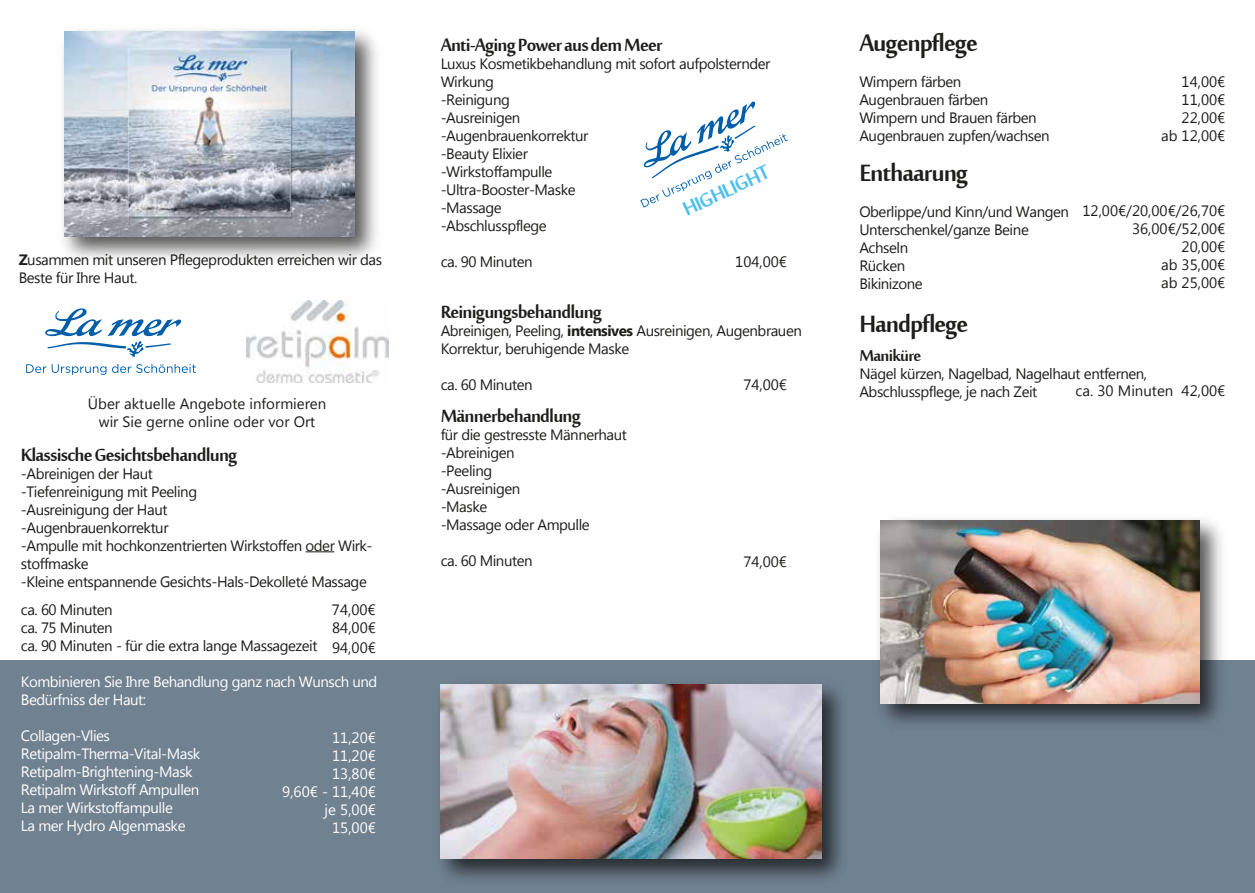
<style>
.page{position:relative;width:1255px;height:893px;background:#fff}
.page>*{position:absolute;margin:0;border:0;box-sizing:border-box;transform-origin:0 0}
.t1{font:36px "Mool Boran";letter-spacing:-.03em;color:#1d1d1b}
.t2{font:30px "Mool Boran";color:#4cc0ef}
.t3{font:27px "Mool Boran";letter-spacing:-.03em;color:#1d1d1b}
.t4{font:24px "Mool Boran";letter-spacing:-.03em;color:#1d1d1b}
.t5{font:15px/18px "Microsoft Tai Le";letter-spacing:-.03em;color:#1d1d1b}
.t6{font:15px/18px "Microsoft Tai Le";letter-spacing:-.03em;color:#fff}
.t7{font:15px/18px "Microsoft Tai Le";color:#1d1d1b;text-align:right}
.t8{font:15px/18px "Microsoft Tai Le";color:#fff;text-align:right}
.s1{font-weight:700}
</style>
<div class="page">
<div style="left:0;top:660px;width:1254px;height:233px;background:#708190"></div>
<svg style="left:305px;top:551px;width:29px;height:1px"></svg>
<img style="left:440px;top:684px;width:402px;height:195px">
<img style="left:440px;top:684px;width:381px;height:174px">
<svg style="left:640px;top:101px;width:148px;height:107px"></svg>
<img style="left:879px;top:519px;width:343px;height:205px">
<img style="left:880px;top:521px;width:318px;height:182px">
<svg style="left:45px;top:308px;width:136px;height:49px"></svg>
<svg style="left:26px;top:364px;width:20px;height:9px"></svg>
<svg style="left:52px;top:364px;width:54px;height:11px"></svg>
<svg style="left:112px;top:364px;width:84px;height:9px"></svg>
<img style="left:246px;top:300px;width:142px;height:83px">
<img style="left:63px;top:30px;width:314px;height:229px">
<img style="left:64px;top:31px;width:290px;height:205px">
<p class="t5" style="left:19px;top:252px;width:365px"><span class="s1">Z</span>usammen mit unseren Pflegeprodukten erreichen wir das<br>Beste für Ihre Haut.</p>
<p class="t7" style="left:88px;top:396px;width:240px;text-align:center">Über aktuelle Angebote informieren wir Sie gerne online oder vor Ort</p>
<h3 class="t3" style="left:21px;top:435px;width:218px">Klassische Gesichtsbehandlung</h3>
<p class="t5" style="left:21px;top:465px;width:353px">-Abreinigen der Haut<br>-Tiefenreinigung mit Peeling<br>-Ausreinigung der Haut<br>-Augenbrauenkorrektur<br>-Ampulle mit hochkonzentrierten Wirkstoffen oder Wirk&shy;stoffmaske<br>-Kleine entspannende Gesichts-Hals-Dekolleté Massage</p>
<p class="t5" style="left:21px;top:602px;width:298px">ca. 60 Minuten<br>ca. 75 Minuten<br>ca. 90 Minuten - für die extra lange Massagezeit</p>
<p class="t6" style="left:21px;top:674px;width:358px">Kombinieren Sie Ihre Behandlung ganz nach Wunsch und<br>Bedürfniss der Haut:</p>
<p class="t6" style="left:21px;top:728px;width:181px">Collagen-Vlies<br>Retipalm-Therma-Vital-Mask<br>Retipalm-Brightening-Mask<br>Retipalm Wirkstoff Ampullen<br>La mer Wirkstoffampulle<br>La mer Hydro Algenmaske</p>
<p class="t5" style="left:332px;top:602px;width:45px">74,00€</p>
<p class="t5" style="left:332px;top:620px;width:45px">84,00€</p>
<p class="t5" style="left:332px;top:639px;width:45px">94,00€</p>
<p class="t8" style="left:282px;top:729px;width:95px">11,20€<br>11,20€<br>13,80€<br>9,60€ - 11,40€ je 5,00€<br>15,00€</p>
<h3 class="t3" style="left:440px;top:26px;width:223px">Anti-Aging Power aus dem Meer</h3>
<p class="t5" style="left:440px;top:56px;width:331px">Luxus Kosmetikbehandlung mit sofort aufpolsternder<br>Wirkung<br>-Reinigung<br>-Ausreinigen<br>-Augenbrauenkorrektur<br>-Beauty Elixier<br>-Wirkstoffampulle<br>-Ultra-Booster-Maske<br>-Massage<br>-Abschlusspflege</p>
<p class="t5" style="left:440px;top:254px;width:93px">ca. 90 Minuten</p>
<h3 class="t3" style="left:440px;top:292px;width:163px">Reinigungsbehandlung</h3>
<p class="t5" style="left:440px;top:322px;width:363px">Abreinigen, Peeling, <span class="s1">intensives</span> Ausreinigen, Augenbrauen<br>Korrektur, beruhigende Maske</p>
<p class="t5" style="left:440px;top:376px;width:93px">ca. 60 Minuten</p>
<h3 class="t3" style="left:440px;top:397px;width:142px">Männerbehandlung</h3>
<p class="t5" style="left:440px;top:427px;width:188px">für die gestresste Männerhaut -Abreinigen<br>-Peeling<br>-Ausreinigen<br>-Maske<br>-Massage oder Ampulle</p>
<p class="t5" style="left:440px;top:553px;width:93px">ca. 60 Minuten</p>
<h2 class="t2" style="left:675px;top:191px;width:95px;rotate:-25deg">HIGHLIGHT</h2>
<p class="t5" style="left:735px;top:254px;width:53px">104,00€</p>
<p class="t5" style="left:743px;top:377px;width:45px">74,00€</p>
<p class="t5" style="left:743px;top:553px;width:45px">74,00€</p>
<h1 class="t1" style="left:859px;top:17px;width:120px">Augenpflege</h1>
<p class="t5" style="left:859px;top:73px;width:192px">Wimpern färben<br>Augenbrauen färben<br>Wimpern und Brauen färben<br>Augenbrauen zupfen/wachsen</p>
<h1 class="t1" style="left:859px;top:147px;width:110px">Enthaarung</h1>
<p class="t5" style="left:859px;top:204px;width:211px">Oberlippe/und Kinn/und Wangen<br>Unterschenkel/ganze Bein e<br>Achseln<br>Rücken<br>Bikinizone</p>
<h1 class="t1" style="left:859px;top:299px;width:110px">Handpflege</h1>
<h3 class="t4" style="left:859px;top:339px;width:63px">Maniküre</h3>
<p class="t5" style="left:859px;top:366px;width:289px">Nägel kürzen, Nagelbad, Nagelhaut entfernen,<br>Abschlusspflege, je nach Zeit</p>
<p class="t7" style="left:1160px;top:73px;width:66px">14,00€<br>11,00€<br>22,00€<br>ab 12,00€</p>
<p class="t7" style="left:1082px;top:203px;width:144px">12,00€/20,00€/26,70€<br>36,00€/52,00€<br>20,00€<br>ab 35,00€<br>ab 25,00€</p>
<p class="t7" style="left:1075px;top:383px;width:151px">ca. 30 Minuten 42,00€</p>
</div>
